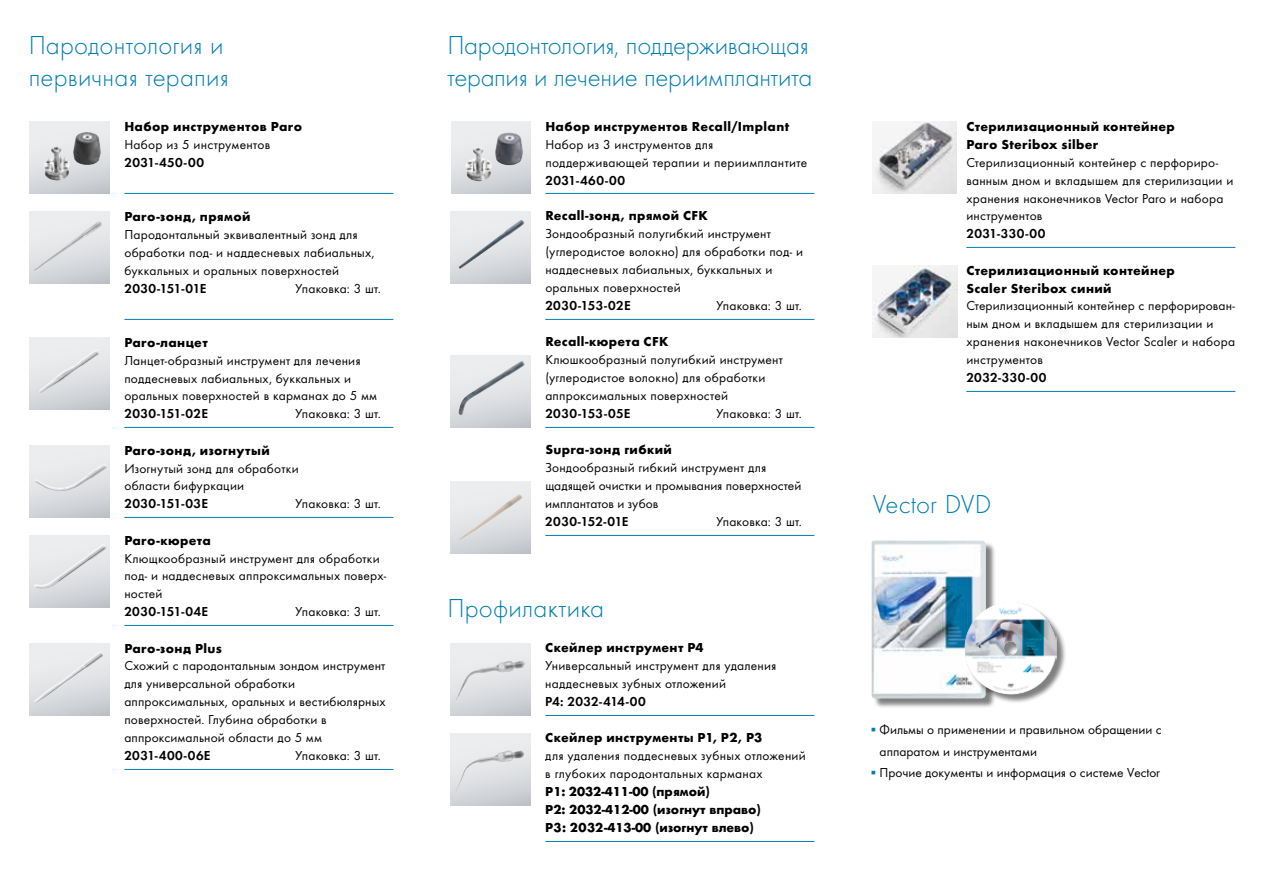
<style>
.page{position:relative;width:1263px;height:893px;background:#fff}
.page>*{position:absolute;margin:0;border:0;box-sizing:border-box;transform-origin:0 0}
.t1{font:300 27px/31.5px "Futura TOT";letter-spacing:-.005em;color:#007eb0}
.t2{font:13.5px/18px "Futura TOT Boo";letter-spacing:.015em;color:#000}
.t3{font:700 13.5px/18px "Futura TOT";letter-spacing:.025em;color:#000}
.t4{font:13.5px "Futura TOT Dem";letter-spacing:.02em;color:#000}
.t5{font:700 13.5px/18px "Futura TOT";color:#000}
.t6{font:13.5px "Futura TOT Dem";letter-spacing:-.03em;color:#000}
.t7{font:13.5px "Futura TOT Dem";color:#000}
.s1{color:#007eb0}
</style>
<div class="page">
<hr style="left:124px;top:193px;width:269px;height:1px;background:#007eb0">
<hr style="left:124px;top:319px;width:269px;height:1px;background:#007eb0">
<hr style="left:124px;top:427px;width:269px;height:1px;background:#007eb0">
<hr style="left:124px;top:517px;width:269px;height:1px;background:#007eb0">
<hr style="left:124px;top:625px;width:269px;height:1px;background:#007eb0">
<hr style="left:124px;top:769px;width:269px;height:1px;background:#007eb0">
<hr style="left:545px;top:193px;width:269px;height:1px;background:#007eb0">
<hr style="left:545px;top:319px;width:269px;height:1px;background:#007eb0">
<hr style="left:545px;top:427px;width:269px;height:1px;background:#007eb0">
<hr style="left:545px;top:535px;width:269px;height:1px;background:#007eb0">
<hr style="left:545px;top:715px;width:269px;height:1px;background:#007eb0">
<hr style="left:545px;top:841px;width:269px;height:1px;background:#007eb0">
<hr style="left:966px;top:247px;width:269px;height:1px;background:#007eb0">
<hr style="left:966px;top:391px;width:269px;height:1px;background:#007eb0">
<div style="left:30px;top:338px;width:79px;height:72px;background:linear-gradient(to bottom,#f2f3f3,#cccfd3)"></div>
<div style="left:30px;top:212px;width:79px;height:72px;background:linear-gradient(to bottom,#f2f3f3,#cbced3)"></div>
<div style="left:30px;top:446px;width:79px;height:72px;background:linear-gradient(to bottom,#f4f5f5,#cdd0d5)"></div>
<svg style="left:30px;top:536px;width:79px;height:72px;background:#d8dadd"></svg>
<img style="left:33px;top:221px;width:70px;height:51px">
<img style="left:38px;top:349px;width:62px;height:44px">
<img style="left:34px;top:463px;width:74px;height:28px">
<img style="left:34px;top:544px;width:73px;height:45px">
<div style="left:30px;top:644px;width:79px;height:71px;background:linear-gradient(to bottom,#f1f2f3,#cbced3)"></div>
<img style="left:33px;top:651px;width:71px;height:53px">
<img style="left:873px;top:122px;width:84px;height:72px">
<img style="left:873px;top:266px;width:84px;height:72px">
<div style="left:451px;top:356px;width:79px;height:72px;background:linear-gradient(to bottom,#f3f3f4,#cdd0d4)"></div>
<div style="left:451px;top:212px;width:79px;height:72px;background:linear-gradient(to bottom,#f3f3f4,#cdd0d4)"></div>
<div style="left:451px;top:482px;width:79px;height:72px;background:linear-gradient(to bottom,#f3f3f4,#cdd0d4)"></div>
<img style="left:459px;top:219px;width:66px;height:50px">
<img style="left:458px;top:361px;width:67px;height:54px">
<img style="left:458px;top:493px;width:66px;height:48px">
<div style="left:451px;top:122px;width:80px;height:72px;background:linear-gradient(to bottom,#f3f3f4,#ccd0d4)"></div>
<img style="left:465px;top:132px;width:58px;height:49px">
<div style="left:30px;top:122px;width:79px;height:72px;background:linear-gradient(to bottom,#f3f4f4,#cdd0d5)"></div>
<img style="left:43px;top:132px;width:58px;height:49px">
<div style="left:451px;top:734px;width:80px;height:72px;background:linear-gradient(to bottom,#f2f3f3,#cacdd2)"></div>
<img style="left:455px;top:750px;width:70px;height:43px">
<div style="left:450px;top:644px;width:80px;height:72px;background:linear-gradient(to bottom,#f2f3f3,#cccfd4)"></div>
<img style="left:455px;top:660px;width:70px;height:42px">
<div style="left:873px;top:542px;width:124px;height:167px;background:#000;opacity:.5"></div>
<img style="left:872px;top:540px;width:114px;height:159px">
<div style="left:966px;top:603px;width:100px;height:101px;background:#000;opacity:.5"></div>
<img style="left:964px;top:602px;width:93px;height:92px">
<h1 class="t1" style="left:29px;top:30px;width:202px">Пародонтология и первичная терапия</h1>
<p class="t3" style="left:124px;top:117px;width:179px">Набор инструментов Paro</p>
<p class="t2" style="left:124px;top:135px;width:147px">Набор из 5 инструментов</p>
<p class="t4" style="left:124px;top:154px;width:81px">2031-450-00</p>
<p class="t3" style="left:124px;top:207px;width:128px">Paro-зонд, прямой</p>
<p class="t2" style="left:124px;top:225px;width:252px">Пародонтальный эквивалентный зонд для обработки под- и наддесневых лабиальных, буккальных и оральных поверхностей</p>
<p class="t6" style="left:124px;top:280px;width:84px">2030-151-01E</p>
<p class="t2" style="left:295px;top:279px;width:87px">Упаковка: 3 шт.</p>
<p class="t3" style="left:124px;top:333px;width:85px">Paro-ланцет</p>
<p class="t2" style="left:124px;top:351px;width:254px">Ланцет-образный инструмент для лечения поддесневых лабиальных, буккальных и оральных поверхностей в карманах до 5 мм</p>
<p class="t4" style="left:124px;top:406px;width:85px">2030-151-02E</p>
<p class="t2" style="left:295px;top:405px;width:87px">Упаковка: 3 шт.</p>
<p class="t3" style="left:124px;top:441px;width:147px">Paro-зонд, изогнутый</p>
<p class="t2" style="left:124px;top:459px;width:176px">И зогнутый зонд для обработки области бифуркации</p>
<p class="t4" style="left:124px;top:496px;width:85px">2030-151-03E</p>
<p class="t2" style="left:295px;top:495px;width:87px">Упаковка: 3 шт.</p>
<p class="t3" style="left:124px;top:531px;width:88px">Paro-кюрета</p>
<p class="t2" style="left:124px;top:549px;width:263px">Клющкообразный инструмент для обработки под- и наддесневых аппроксимальных поверх&shy;ностей</p>
<p class="t4" style="left:124px;top:604px;width:85px">2030-151-04E</p>
<p class="t2" style="left:295px;top:603px;width:87px">Упаковка: 3 шт.</p>
<p class="t3" style="left:124px;top:639px;width:99px">Paro-зонд Plus</p>
<p class="t2" style="left:124px;top:657px;width:263px">Схожий с пародонтальным зондом инструмент для универсальной обработки аппроксимальных, оральных и вестибюлярных поверхностей. Глубина обработки в аппроксимальной области до 5 мм</p>
<p class="t4" style="left:124px;top:748px;width:88px">2031-400-06E</p>
<p class="t2" style="left:295px;top:747px;width:87px">Упаковка: 3 шт.</p>
<h1 class="t1" style="left:448px;top:30px;width:366px">Пародонтология, поддерживающая терапия и лечение периимплантита</h1>
<p class="t3" style="left:545px;top:117px;width:245px">Набор инструментов Recall/Implant</p>
<p class="t2" style="left:545px;top:135px;width:263px">Набор из 3 инструментов для поддерживающей терапии и периимплантите</p>
<p class="t4" style="left:545px;top:172px;width:81px">2031-460-00</p>
<p class="t3" style="left:545px;top:207px;width:164px">Recall-зонд, прямой CFK</p>
<p class="t2" style="left:545px;top:225px;width:259px">Зондообразный полугибкий инструмент (углеродистое волокно) для обработки под- и наддесневых лабиальных, буккальных и оральных поверхностей</p>
<p class="t4" style="left:545px;top:298px;width:87px">2030-153-02E</p>
<p class="t2" style="left:716px;top:297px;width:87px">Упаковка: 3 шт.</p>
<p class="t3" style="left:545px;top:333px;width:125px">Recall-кюрета CFK</p>
<p class="t2" style="left:545px;top:351px;width:239px">Клюшкообразный полугибкий инструмент (углеродистое волокно) для обработки аппроксимальных поверхностей</p>
<p class="t4" style="left:545px;top:406px;width:87px">2030-153-05E</p>
<p class="t2" style="left:716px;top:405px;width:87px">Упаковка: 3 шт.</p>
<p class="t3" style="left:545px;top:441px;width:128px">Supra-зонд гибкий</p>
<p class="t2" style="left:545px;top:459px;width:258px">Зондообразный гибкий инструмент для щадящей очистки и промывания поверхностей имплантатов и зубов</p>
<p class="t7" style="left:545px;top:514px;width:85px">2030-152-01E</p>
<p class="t2" style="left:716px;top:513px;width:87px">Упаковка: 3 шт.</p>
<h1 class="t1" style="left:448px;top:592px;width:158px">Профилактика</h1>
<p class="t3" style="left:545px;top:639px;width:160px">Скейлер инструмент P4</p>
<p class="t2" style="left:545px;top:657px;width:233px">Универсальный инструмент для удаления наддесневых зубных отложений</p>
<p class="t4" style="left:545px;top:694px;width:102px">P4: 2032-414-00</p>
<p class="t3" style="left:545px;top:729px;width:219px">Скейлер инструменты P1, P2, P3</p>
<p class="t2" style="left:545px;top:747px;width:262px">для удаления поддесневых зубных отложений в глубоких пародонтальных карманах</p>
<p class="t5" style="left:545px;top:783px;width:217px">P1: 2032-411-00 (прямой)<br>P2: 2032-412-00 (изогнут вправо)<br>P3: 2032-413-00 (изогнут влево)</p>
<p class="t3" style="left:966px;top:117px;width:210px">Стерилизационный контейнер<br>Paro Steribox silber</p>
<p class="t2" style="left:966px;top:153px;width:269px">Стерилизационный контейнер с перфориро&shy;ванным дном и вкладышем для стерилизации и хранения наконечников Vector Paro и набора инструментов</p>
<p class="t4" style="left:966px;top:226px;width:80px">2031-330-00</p>
<p class="t3" style="left:966px;top:261px;width:210px">Стерилизационный контейнер<br>Scaler Steribox синий</p>
<p class="t2" style="left:966px;top:297px;width:270px">Стерилизационный контейнер с перфорирован&shy;ным дном и вкладышем для стерилизации и хранения наконечников Vector Scaler и набора инструментов</p>
<p class="t4" style="left:966px;top:370px;width:82px">2032-330-00</p>
<h1 class="t1" style="left:873px;top:489px;width:120px">Vector DVD</h1>
<p class="t2" style="left:880px;top:719px;width:283px;line-height:21.6px;text-indent:-9px"><span class="s1">▪</span> Фильмы о применении и правильном обращении с аппаратом и инструментами</p>
<p class="t2" style="left:871px;top:763px;width:291px"><span class="s1">▪</span> П рочие документы и информация о системе Vector</p>
</div>
